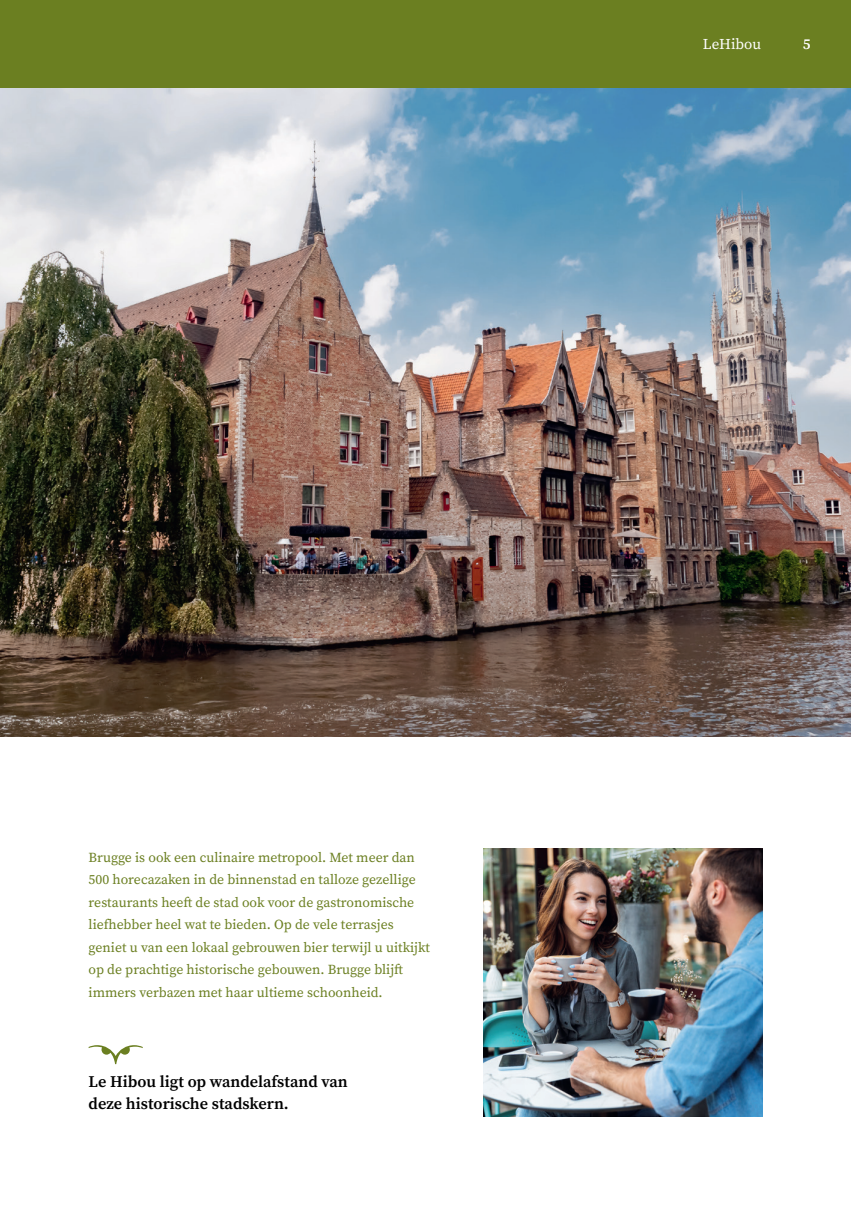
<style>
.page{position:relative;width:851px;height:1205px;background:#fff}
.page>*{position:absolute;margin:0;border:0;box-sizing:border-box;transform-origin:0 0}
.Paragraph_Style_1{font:600 16.25px/22.5px "Source Serif Pro";color:#010101}
.t1{font:15px "Source Serif Pro";color:#fff}
.t2{font:600 15px "Source Serif Pro";color:#fff}
.Paragraph_Style_1-2{font:13.75px/22.5px "Source Serif Pro";color:#6b7f21}
</style>
<div class="page">
<div style="left:0;top:0;width:850px;height:89px;background:#6b7f21"></div>
<svg style="left:89px;top:1045px;width:54px;height:19px"></svg>
<img style="left:0;top:89px;width:850px;height:647px">
<img style="left:483px;top:849px;width:279px;height:267px">
<p class="t1" style="left:702px;top:34px;width:60px">LeHibou</p>
<p class="t2" style="left:802px;top:34px;width:9px">5</p>
<p class="Paragraph_Style_1-2" style="left:89px;top:846px;width:343px">Brugge is ook een culinaire metropool. Met meer dan 500 horecazaken in de binnenstad en talloze gezellige restaurants heeft de stad ook voor de gastronomische liefhebber heel wat te bieden. Op de vele terrasjes geniet u van een lokaal gebrouwen bier terwijl u uitkijkt op de prachtige historische gebouwen. Brugge blijft immers verbazen met haar ultieme schoonheid.</p>
<p class="Paragraph_Style_1" style="left:89px;top:1070px;width:261px">Le Hibou ligt op wandelafstand van deze historische stadskern.</p>
</div>
